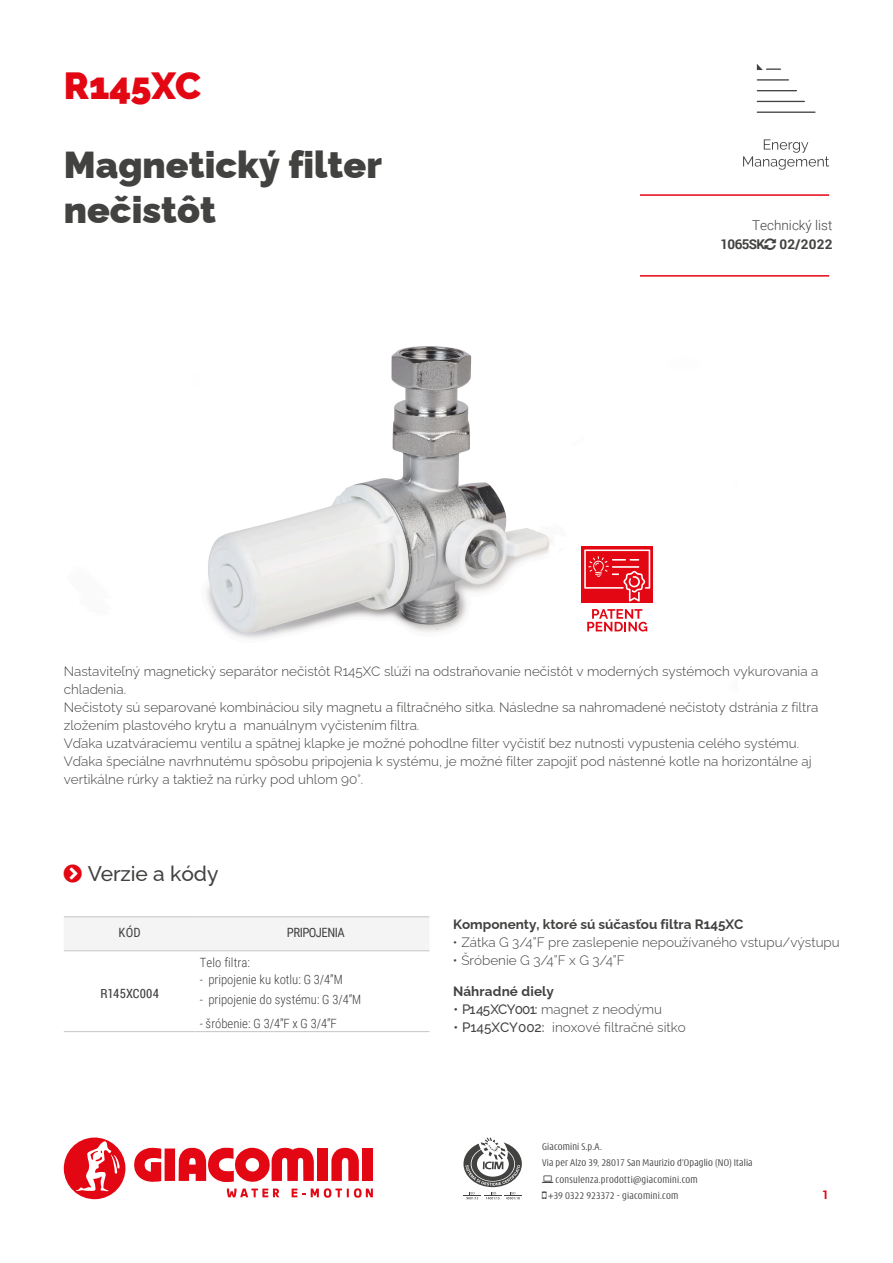
<style>
.page{position:relative;width:893px;height:1263px;background:#fff}
.page>*{position:absolute;margin:0;border:0;box-sizing:border-box;transform-origin:0 0}
.t1{font:900 37.5px/45px "Raleway";color:#424241}
.t2{font:900 37.5px "Raleway";color:#e30613}
.t3{font:500 21px "Raleway";letter-spacing:-.005em;color:#424241}
.t4{font:300 13.5px/18px "Raleway";color:#424241}
.t5{font:700 13.5px "Raleway";color:#424241}
.t6{font:300 13.5px "Roboto";color:#424241}
.t7{font:700 13.5px "Roboto";letter-spacing:-.05em;color:#424241}
.t8{font:300 12.75px "Roboto Condensed";color:#424241}
.t9{font:12.75px "Roboto Condensed";letter-spacing:-.04em;color:#424241}
.t10{font:12.75px "Roboto Condensed";letter-spacing:.015em;color:#424241}
.t11{font:700 12px "Roboto";color:#e30613}
.t12{font:300 condensed 10.5px "Modena";letter-spacing:.02em;color:#424241}
.s1{font-weight:500}
</style>
<div class="page">
<img style="left:206px;top:346px;width:442px;height:293px">
<svg style="left:134px;top:1148px;width:27px;height:34px"></svg>
<div style="left:165px;top:1148px;width:10px;height:33px;background:#e30613"></div>
<div style="left:317px;top:1148px;width:11px;height:33px;background:#e30613"></div>
<svg style="left:331px;top:1147px;width:28px;height:34px"></svg>
<div style="left:362px;top:1148px;width:11px;height:33px;background:#e30613"></div>
<svg style="left:179px;top:1147px;width:135px;height:35px"></svg>
<svg style="left:292px;top:1188px;width:13px;height:9px"></svg>
<svg style="left:311px;top:1188px;width:62px;height:10px"></svg>
<svg style="left:227px;top:1188px;width:52px;height:9px"></svg>
<svg style="left:64px;top:1137px;width:62px;height:62px"></svg>
<svg style="left:463px;top:1137px;width:59px;height:62px"></svg>
<svg style="left:757px;top:64px;width:59px;height:49px"></svg>
<svg style="left:743px;top:139px;width:86px;height:31px"></svg>
<hr style="left:640px;top:194px;width:189px;height:2px;background:#e30613">
<hr style="left:640px;top:275px;width:189px;height:2px;background:#e30613">
<div style="left:581px;top:546px;width:72px;height:57px;background:#e30613"></div>
<svg style="left:584px;top:549px;width:66px;height:53px"></svg>
<svg style="left:587px;top:609px;width:60px;height:22px"></svg>
<div style="left:64px;top:917px;width:365px;height:33px;background:#f4f4f4"></div>
<hr style="left:64px;top:916px;width:132px;height:1px;background:#c6c6c6">
<hr style="left:196px;top:916px;width:233px;height:1px;background:#c6c6c6">
<hr style="left:64px;top:950px;width:132px;height:1px;background:#c6c6c6">
<hr style="left:196px;top:950px;width:233px;height:1px;background:#c6c6c6">
<hr style="left:64px;top:1031px;width:132px;height:1px;background:#c6c6c6">
<hr style="left:196px;top:1031px;width:233px;height:1px;background:#c6c6c6">
<h1 class="t2" style="left:64px;top:64px;width:139px">R145XC</h1>
<h1 class="t1" style="left:64px;top:139px;width:320px">Magnetický filter nečistôt</h1>
<p class="t6" style="left:752px;top:216px;width:82px">Technický list</p>
<p class="t7" style="left:720px;top:235px;width:114px">1065SK 02/2022</p>
<p class="t4" style="left:64px;top:661px;width:756px">Nastaviteľný magnetický separátor nečistôt R145XC slúži na odstraňovanie nečistôt v moderných systémoch vykurovania a chladenia.<br>Nečistoty sú separované kombináciou sily magnetu a filtračného sitka. Následne sa nahromadené nečistoty dstránia z filtra zložením plastového krytu a manuálnym vyčistením filtra.<br>Vďaka uzatváraciemu ventilu a spätnej klapke je možné pohodlne filter vyčistiť bez nutnosti vypustenia celého systému.<br>Vďaka špeciálne navrhnutému spôsobu pripojenia k systému, je možné filter zapojiť pod nástenné kotle na horizontálne aj vertikálne rúrky a taktiež na rúrky pod uhlom 90°.</p>
<h2 class="t3" style="left:88px;top:861px;width:132px">Verzie a kódy</h2>
<p class="t9" style="left:119px;top:923px;width:24px">KÓD</p>
<p class="t9" style="left:287px;top:923px;width:59px">PRIPOJENIA</p>
<p class="t10" style="left:100px;top:984px;width:60px">R145XC004</p>
<p class="t8" style="left:200px;top:953px;width:52px">Telo filtra:</p>
<p class="t8" style="left:200px;top:971px;width:144px">- pripojenie ku kotlu: G 3/4”M</p>
<p class="t8" style="left:200px;top:991px;width:163px">- pripojenie do systému: G 3/4”M</p>
<p class="t8" style="left:200px;top:1015px;width:138px">- šróbenie: G 3/4”F x G 3/4”F</p>
<p class="t5" style="left:453px;top:913px;width:292px">Komponenty, ktoré sú súčasťou filtra R145XC</p>
<p class="t4" style="left:453px;top:933px;width:388px">• Zátka G 3/4”F pre zaslepenie nepoužívaného vstupu/výstupu</p>
<p class="t4" style="left:453px;top:951px;width:173px">• Šróbenie G 3/4”F x G 3/4”F</p>
<p class="t5" style="left:453px;top:980px;width:103px">Náhradné diely</p>
<p class="t4" style="left:453px;top:999px;width:210px"><span class="s1">• P145XCY001:</span> magnet z neodýmu</p>
<p class="t4" style="left:453px;top:1017px;width:234px"><span class="s1">• P145XCY002:</span> inoxové filtračné sitko</p>
<p class="t12" style="left:542px;top:1141px;width:61px">Giacomini S.p.A.</p>
<p class="t12" style="left:542px;top:1158px;width:212px">Via per Alzo 39, 28017 San Maurizio d’Opaglio (NO) Italia</p>
<p class="t12" style="left:556px;top:1174px;width:144px">consulenza.prodotti@giacomini.com</p>
<p class="t12" style="left:549px;top:1191px;width:131px">+39 0322 923372 - giacomini.com</p>
<p class="t11" style="left:822px;top:1186px;width:8px">1</p>
</div>
